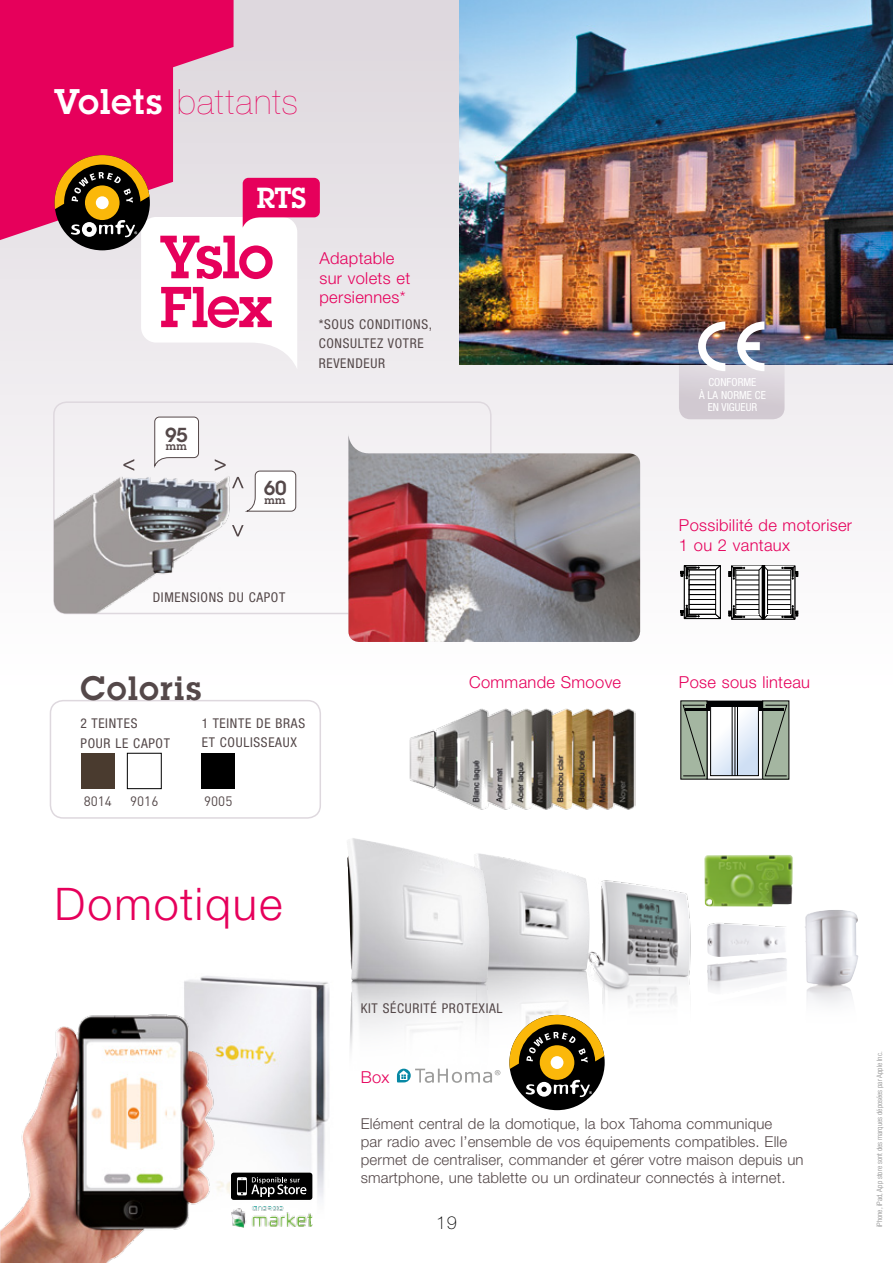
<style>
.page{position:relative;width:893px;height:1263px;background:#fff}
.page>*{position:absolute;margin:0;border:0;box-sizing:border-box;transform-origin:0 0}
.t1{font:600 59.55px "Lubalin Graph Std";color:#e6005b}
.t2{font:600 56.4px "Lubalin Graph Std";color:#e6005b}
.t3{font:300 45px "Helvetica Neue LT Std";letter-spacing:.045em;color:#e6005b}
.t4{font:200 34.95px "Helvetica Neue LT Std";letter-spacing:.04em;color:#e6005b}
.t5{font:600 33px "Lubalin Graph Std";letter-spacing:.05em;color:#544849}
.t6{font:600 28.5px "Lubalin Graph Std";color:#fff}
.t7{font:600 19.8px "Lubalin Graph Std";color:#544849}
.t8{font:100 18px "Helvetica Neue LT Std";color:#000}
.t9{font:300 16.5px/19.5px "Helvetica Neue LT Std";letter-spacing:.02em;color:#e6005b}
.t10{font:300 15px/18px "Helvetica Neue LT Std";letter-spacing:.01em;color:#544849}
.t11{font:condensed 13.5px/19.5px "Helvetica Neue LT Std";letter-spacing:.05em;color:#544849}
.t12{font:13.5px "DIN";color:#544849}
.t13{font:condensed 11.1px/12.3px "Helvetica Neue LT Std";color:#fff;text-align:center}
.t14{font:600 10.65px "Lubalin Graph Std";color:#544849}
.t15{font:300 condensed 7.5px "Helvetica Neue LT Std";color:#878787}
.s1{font-family:"Lubalin Graph Std";font-weight:600;color:#fff}
</style>
<div class="page">
<div style="left:0;top:0;width:893px;height:991px;background:linear-gradient(to bottom,#dfdadf,#fff)"></div>
<svg style="left:0;top:0;width:234px;height:247px;background:#e52470"></svg>
<img style="left:490px;top:853px;width:100px;height:219px">
<img style="left:587px;top:877px;width:118px;height:138px">
<img style="left:707px;top:919px;width:81px;height:72px">
<img style="left:804px;top:910px;width:54px;height:94px">
<img style="left:704px;top:855px;width:89px;height:52px">
<img style="left:346px;top:838px;width:144px;height:242px">
<svg style="left:728px;top:565px;width:70px;height:55px"></svg>
<svg style="left:681px;top:565px;width:40px;height:54px"></svg>
<svg style="left:683px;top:701px;width:104px;height:78px"></svg>
<img style="left:409px;top:705px;width:227px;height:107px">
<img style="left:459px;top:0;width:434px;height:364px">
<img style="left:679px;top:314px;width:105px;height:105px;border-radius:12px">
<svg style="left:698px;top:321px;width:27px;height:50px"></svg>
<svg style="left:737px;top:321px;width:27px;height:50px"></svg>
<div style="left:53px;top:401px;width:439px;height:213px;border:2px solid #ded8de;border-radius:13px"></div>
<img style="left:54px;top:448px;width:204px;height:165px">
<svg style="left:123px;top:416px;width:103px;height:55px"></svg>
<svg style="left:232px;top:470px;width:64px;height:66px"></svg>
<div style="left:50px;top:974px;width:346px;height:289px;background:#fff"></div>
<img style="left:184px;top:974px;width:175px;height:254px">
<div style="left:509px;top:1015px;width:96px;height:95px;background:#000;border-radius:50%"></div>
<svg style="left:509px;top:1015px;width:95px;height:54px"></svg>
<div style="left:540px;top:1045px;width:34px;height:35px;background:#fbb80a;border-radius:50%"></div>
<div style="left:551px;top:1056px;width:12px;height:13px;background:#fff;border-radius:50%"></div>
<svg style="left:526px;top:1080px;width:66px;height:17px"></svg>
<img style="left:0;top:1012px;width:218px;height:251px">
<div style="left:50px;top:700px;width:271px;height:119px;border:2px solid #ded8de;border-radius:13px"></div>
<div style="left:81px;top:753px;width:34px;height:36px;background:#4a3b2f"></div>
<div style="left:127px;top:753px;width:34px;height:36px;background:#fff"></div>
<div style="left:127px;top:753px;width:35px;height:36px;border:1px solid #000"></div>
<div style="left:201px;top:753px;width:34px;height:36px;background:#000"></div>
<svg style="left:397px;top:1069px;width:103px;height:14px"></svg>
<svg style="left:55px;top:155px;width:265px;height:214px"></svg>
<img style="left:348px;top:434px;width:292px;height:208px">
<img style="left:231px;top:1206px;width:81px;height:21px">
<svg style="left:230px;top:1172px;width:83px;height:28px;background:#323232"></svg>
<h3 class="t4" style="left:54px;top:81px;width:246px"><span class="s1">Volets</span> battants</h3>
<h3 class="t6" style="left:257px;top:179px;width:51px">RTS</h3>
<h1 class="t1" style="left:160px;top:218px;width:115px">Yslo</h1>
<h2 class="t2" style="left:160px;top:270px;width:115px">Flex</h2>
<p class="t9" style="left:319px;top:248px;width:92px">Adaptable sur volets et persiennes*</p>
<p class="t11" style="left:319px;top:314px;width:115px">*SOUS CONDITIONS,<br>CONSULTEZ VOTRE<br>REVENDEUR</p>
<h3 class="t7" style="left:165px;top:421px;width:24px">95<sub>mm</sub></h3>
<h3 class="t7" style="left:264px;top:475px;width:24px">60</h3>
<p class="t14" style="left:265px;top:493px;width:22px">mm</p>
<p class="t11" style="left:153px;top:588px;width:134px">DIMENSIONS DU CAPOT</p>
<h3 class="t5" style="left:81px;top:666px;width:122px">Coloris</h3>
<p class="t11" style="left:81px;top:714px;width:91px">2 TEINTES<br>POUR LE CAPOT</p>
<p class="t11" style="left:202px;top:713px;width:104px">1 TEINTE DE BRAS<br>ET COULISSEAUX</p>
<p class="t12" style="left:84px;top:793px;width:30px">8014</p>
<p class="t12" style="left:130px;top:793px;width:30px">9016</p>
<p class="t12" style="left:204px;top:793px;width:30px">9005</p>
<p class="t13" style="left:699px;top:376px;width:29px">CONFORME<br>ÀLA NORME</p>
<p class="t13" style="left:755px;top:388px;width:12px">CE</p>
<p class="t13" style="left:708px;top:401px;width:20px">EN VIGUEUR</p>
<p class="t9" style="left:679px;top:515px;width:175px">Possibilité de motoriser<br>1 ou 2 vantaux</p>
<p class="t9" style="left:469px;top:672px;width:154px">Commande Smoove</p>
<p class="t9" style="left:679px;top:672px;width:133px">Pose sous linteau</p>
<h3 class="t3" style="left:55px;top:876px;width:229px">Domotique</h3>
<p class="t11" style="left:361px;top:998px;width:89px">KIT SÉCURITÉ PROTEXIAL</p>
<p class="t9" style="left:361px;top:1067px;width:30px">Box</p>
<p class="t10" style="left:361px;top:1114px;width:444px">Elément central de la domotique, la box Tahoma communique<br>par radio avec l’ensemble de vos équipements compatibles. Elle permet de centraliser, commander et gérer votre maison depuis un smartphone, une tablette ou un ordinateur connectés à internet.</p>
<p class="t8" style="left:436px;top:1212px;width:22px">19</p>
<p class="t15" style="left:875px;top:1227px;width:177px;rotate:-90deg">iPhone, iPad, App store sont des marques déposées par Apple Inc.</p>
</div>
